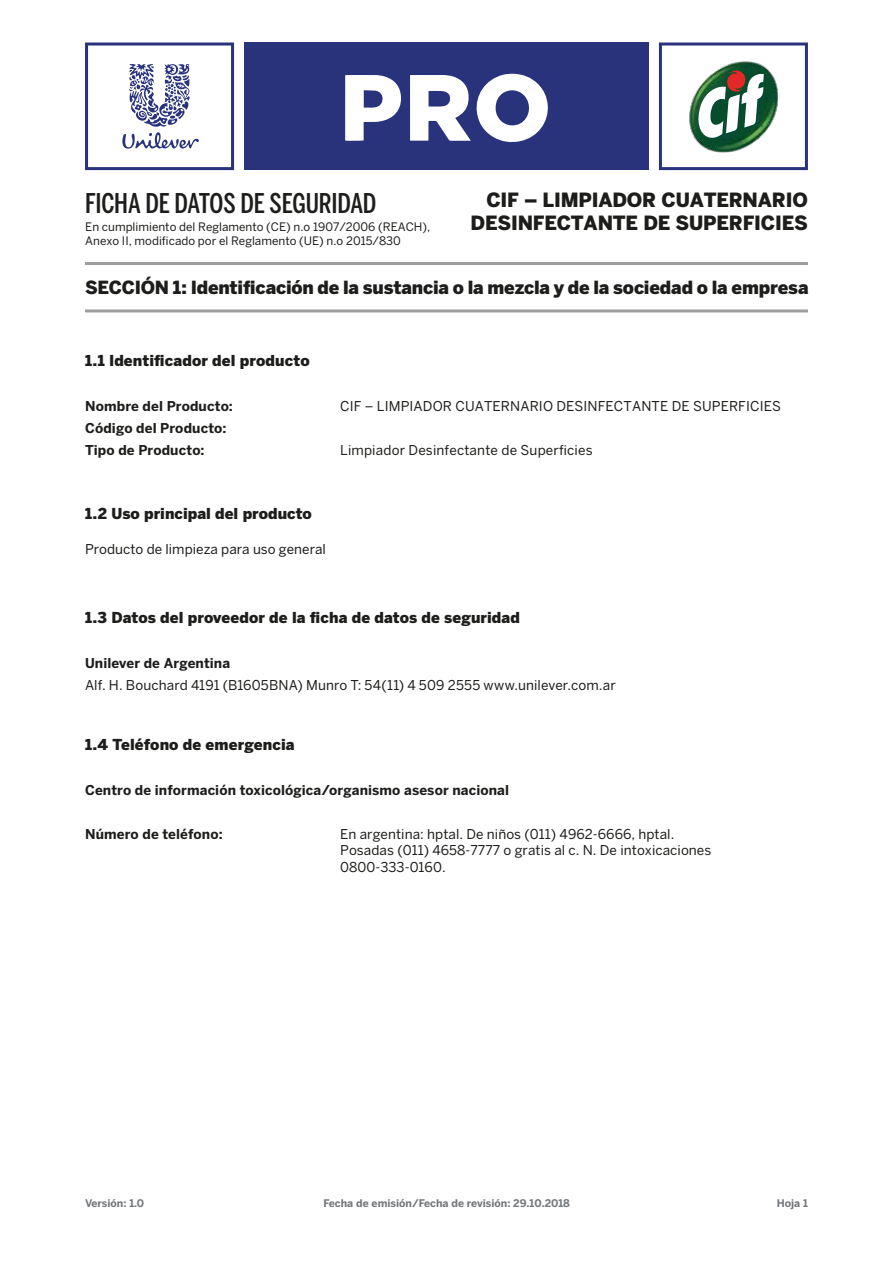
<style>
.page{position:relative;width:893px;height:1263px;background:#fff}
.page>*{position:absolute;margin:0;border:0;box-sizing:border-box;transform-origin:0 0}
.t1{font:500 27px "Benton Sans Comp";letter-spacing:-.005em;color:#1d1d1b}
.t2{font:900 19.5px "Benton Sans";letter-spacing:-.01em;color:#1d1d1b}
.t3{font:900 18px "Benton Sans";letter-spacing:-.01em;color:#1d1d1b}
.t4{font:900 15px "Benton Sans";letter-spacing:.005em;color:#1d1d1b}
.t5{font:13.5px/16.2px "Benton Sans";letter-spacing:.005em;color:#1d1d1b}
.t6{font:700 13.5px/22px "Benton Sans";letter-spacing:.01em;color:#1d1d1b}
.t7{font:11.7px "Benton Sans";color:#1d1d1b}
.t8{font:700 10.5px "Benton Sans";color:#74777b}
</style>
<div class="page">
<hr style="left:85px;top:309px;width:723px;height:3px;background:#9d9d9c">
<hr style="left:85px;top:262px;width:723px;height:3px;background:#9d9d9c">
<svg style="left:659px;top:43px;width:149px;height:127px"></svg>
<div style="left:245px;top:43px;width:404px;height:127px;background:#29337b"></div>
<svg style="left:85px;top:43px;width:149px;height:127px"></svg>
<svg style="left:410px;top:74px;width:138px;height:69px"></svg>
<svg style="left:345px;top:75px;width:56px;height:66px"></svg>
<h1 class="t1" style="left:85px;top:187px;width:293px">FICHA DE DATOS DE SEGURIDAD</h1>
<h2 class="t2" style="left:486px;top:188px;width:323px">CIF – LIMPIADOR CUATERNARIO</h2>
<p class="t7" style="left:85px;top:220px;width:346px">En cumplimiento del Reglamento (CE) n.o 1907/2006 (REACH),</p>
<h2 class="t2" style="left:471px;top:211px;width:339px">DESINFECTANTE DE SUPERFICIES</h2>
<p class="t7" style="left:85px;top:234px;width:317px">Anexo II, modificado por el Reglamento (UE) n.o 2015/830</p>
<h3 class="t3" style="left:85px;top:277px;width:725px">SECCIÓN 1: Identificación de la sustancia o la mezcla y de la sociedad o la empresa</h3>
<p class="t4" style="left:85px;top:352px;width:226px">1.1 Identificador del producto</p>
<p class="t6" style="left:85px;top:395px;width:149px">Nombre del Producto:</p>
<p class="t5" style="left:340px;top:398px;width:442px">CIF – LIMPIADOR CUATERNARIO DESINFECTANTE DE SUPERFICIES</p>
<p class="t6" style="left:85px;top:417px;width:143px">Código del Producto:<br>Tipo de Producto:</p>
<p class="t5" style="left:340px;top:442px;width:254px">Limpiador Desinfectante de Superficies</p>
<p class="t4" style="left:85px;top:504px;width:228px">1.2 Uso principal del producto</p>
<p class="t5" style="left:85px;top:541px;width:242px">Producto de limpieza para uso general</p>
<p class="t4" style="left:85px;top:609px;width:436px">1.3 Datos del proveedor de la ficha de datos de seguridad</p>
<p class="t6" style="left:85px;top:652px;width:147px">Unilever de Argentina</p>
<p class="t5" style="left:85px;top:677px;width:532px">Alf. H. Bouchard 4191 (B1605BNA) Munro T: 54(11) 4 509 2555 www.unilever.com.ar</p>
<p class="t4" style="left:85px;top:736px;width:211px">1.4 Teléfono de emergencia</p>
<p class="t6" style="left:85px;top:778px;width:426px">Centro de información toxicológica/organismo asesor nacional</p>
<p class="t6" style="left:85px;top:823px;width:139px">Número de teléfono:</p>
<p class="t5" style="left:340px;top:826px;width:373px">En argentina: hptal. De niños (011) 4962-6666, hptal.<br>Posadas (011) 4658-7777 o gratis al c. N. De intoxicaciones<br>0800-333-0160.</p>
<p class="t8" style="left:85px;top:1197px;width:60px">Versión: 1.0</p>
<p class="t8" style="left:323px;top:1197px;width:248px">Fecha de emisión/Fecha de revisión: 29.10.2018</p>
<p class="t8" style="left:777px;top:1197px;width:33px">Hoja 1</p>
</div>
